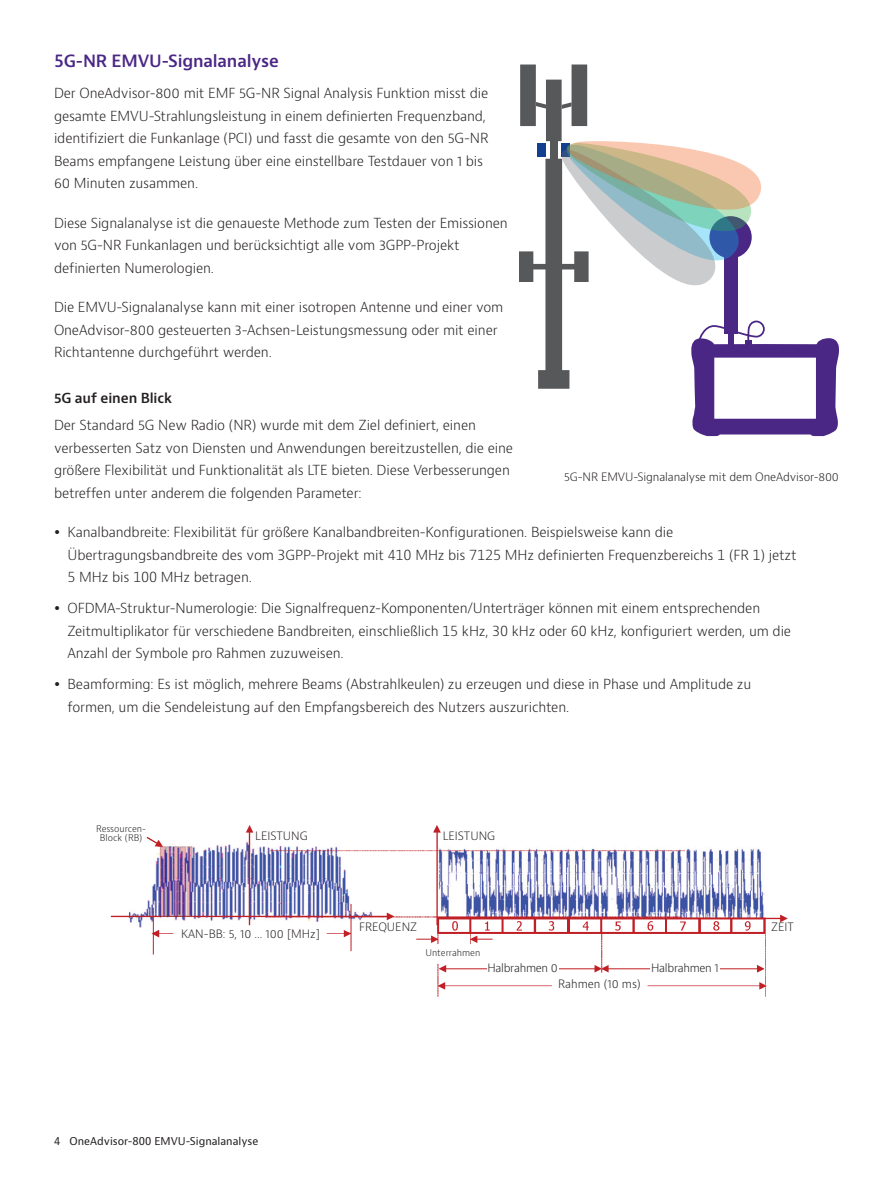
<style>
.page{position:relative;width:893px;height:1191px;background:#fff}
.page>*{position:absolute;margin:0;border:0;box-sizing:border-box;transform-origin:0 0}
.H2_Heading_Purple_12_16{font:600 16.5px "Bernino Sans";letter-spacing:-.01em;color:#4a2785}
.P_10_16{font:300 13.5px/22.5px "Bernino Sans";letter-spacing:-.01em;color:#231f20}
.H3_Heading_Level_3{font:600 13.5px "Bernino Sans";letter-spacing:-.01em;color:#231f20}
.P_10_16-2{font:300 11.25px "Bernino Sans";letter-spacing:-.01em;color:#231f20}
.t1{font:10.5px "Bernino Sans";color:#231f20}
.t2{font:300 9px/9px "Bernino Sans";color:#231f20;text-align:center}
</style>
<div class="page">
<svg style="left:519px;top:64px;width:320px;height:372px"></svg>
<img style="left:110px;top:825px;width:678px;height:172px">
<div style="left:79px;top:817px;width:67px;height:46px;background:#fff"></div>
<div style="left:174px;top:928px;width:151px;height:23px;background:#fff"></div>
<div style="left:255px;top:817px;width:66px;height:28px;background:#fff"></div>
<div style="left:443px;top:817px;width:66px;height:28px;background:#fff"></div>
<div style="left:769px;top:924px;width:63px;height:28px;background:#fff"></div>
<div style="left:354px;top:921px;width:66px;height:17px;background:#fff"></div>
<div style="left:429px;top:945px;width:52px;height:17px;background:#fff"></div>
<div style="left:557px;top:976px;width:82px;height:16px;background:#fff"></div>
<div style="left:487px;top:959px;width:71px;height:16px;background:#fff"></div>
<div style="left:650px;top:959px;width:70px;height:16px;background:#fff"></div>
<div style="left:133px;top:963px;width:246px;height:39px;background:#fff"></div>
<p class="H2_Heading_Purple_12_16" style="left:54px;top:51px;width:226px">5G-NR EMVU-Signalanalyse</p>
<p class="P_10_16" style="left:54px;top:82px;width:436px">Der OneAdvisor-800 mit EMF 5G-NR Signal Analysis Funktion misst die gesamte EMVU-Strahlungsleistung in einem definierten Frequenzband, identifiziert die Funkanlage (PCI) und fasst die gesamte von den 5G-NR Beams empfangene Leistung über eine einstellbare Testdauer von 1 bis 60 Minuten zusammen.</p>
<p class="P_10_16" style="left:54px;top:212px;width:455px">Diese Signalanalyse ist die genaueste Methode zum Testen der Emissionen von 5G-NR Funkanlagen und berücksichtigt alle vom 3GPP-Projekt definierten Numerologien.</p>
<p class="P_10_16" style="left:54px;top:296px;width:451px">Die EMVU-Signalanalyse kann mit einer isotropen Antenne und einer vom<br>OneAdvisor-800 gesteuerten 3-Achsen-Leistungsmessung oder mit einer<br>Richtantenne durchgeführt werden.</p>
<p class="H3_Heading_Level_3" style="left:54px;top:390px;width:120px">5G auf einen Blick</p>
<p class="P_10_16" style="left:54px;top:414px;width:461px">Der Standard 5G New Radio (NR) wurde mit dem Ziel definiert, einen verbesserten Satz von Diensten und Anwendungen bereitzustellen, die eine größere Flexibilität und Funktionalität als LTE bieten. Diese Verbesserungen betreffen unter anderem die folgenden Parameter:</p>
<p class="P_10_16" style="left:68px;top:521px;width:730px">Kanalbandbreite: Flexibilität für größere Kanalbandbreiten-Konfigurationen. Beispielsweise kann die<br>Übertragungsbandbreite des vom 3GPP-Projekt mit 410 MHz bis 7125 MHz definierten Frequenzbereichs 1 (FR 1) jetzt<br>5 MHz bis 100 MHz betragen.</p>
<p class="P_10_16" style="left:68px;top:597px;width:725px">OFDMA-Struktur-Numerologie: Die Signalfrequenz-Komponenten/Unterträger können mit einem entsprechenden<br>Zeitmultiplikator für verschiedene Bandbreiten, einschließlich 15 kHz, 30 kHz oder 60 kHz, konfiguriert werden, um die<br>Anzahl der Symbole pro Rahmen zuzuweisen.</p>
<p class="P_10_16" style="left:68px;top:673px;width:685px">Beamforming: Es ist möglich, mehrere Beams (Abstrahlkeulen) zu erzeugen und diese in Phase und Amplitude zu formen, um die Sendeleistung auf den Empfangsbereich des Nutzers auszurichten.</p>
<p class="P_10_16-2" style="left:564px;top:470px;width:276px">5G-NR EMVU-Signalanalyse mit dem OneAdvisor-800</p>
<p class="t2" style="left:96px;top:824px;width:51px">Ressourcen-<br>Block (RB)</p>
<p class="P_10_16-2" style="left:255px;top:828px;width:54px">LEISTUNG</p>
<p class="P_10_16-2" style="left:181px;top:926px;width:140px">KAN-BB: 5, 10 ... 100 [MHz]</p>
<p class="P_10_16-2" style="left:443px;top:828px;width:54px">LEISTUNG</p>
<p class="P_10_16-2" style="left:359px;top:919px;width:60px">FREQUENZ</p>
<p class="P_10_16-2" style="left:771px;top:919px;width:24px">ZEIT</p>
<p class="t2" style="left:425px;top:948px;width:56px">Unterrahmen</p>
<p class="P_10_16-2" style="left:487px;top:960px;width:72px">Halbrahmen 0</p>
<p class="P_10_16-2" style="left:651px;top:960px;width:69px">Halbrahmen 1</p>
<p class="P_10_16-2" style="left:558px;top:976px;width:84px">Rahmen (10 ms)</p>
<p class="t1" style="left:54px;top:1134px;width:206px">4 OneAdvisor-800 EMVU-Signalanalyse</p>
</div>
